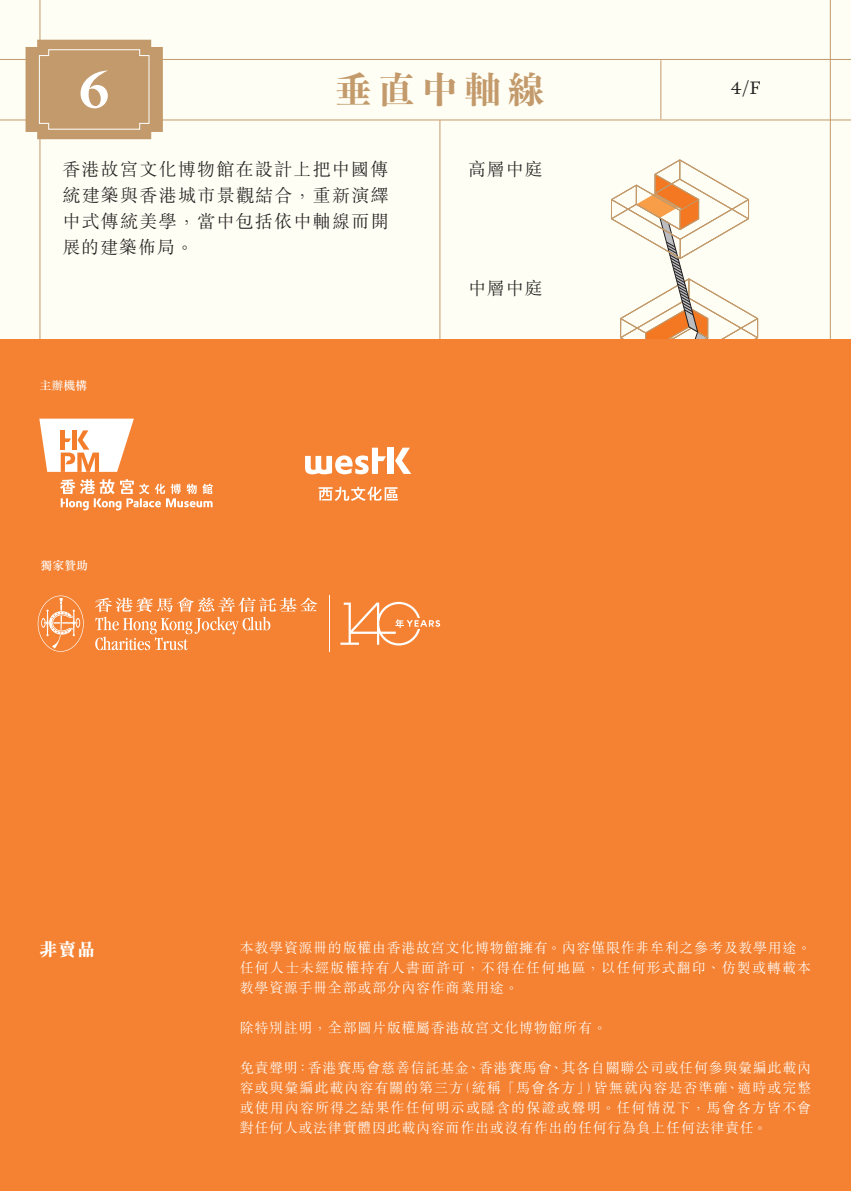
<style>
.page{position:relative;width:851px;height:1191px;background:#fff}
.page>*{position:absolute;margin:0;border:0;box-sizing:border-box;transform-origin:0 0}
.t1{font:700 53.4px "Test Signifier";color:#fff}
.t2{font:800 36px "Yu Min";letter-spacing:.2em;color:#c39a6b}
.body_chin{font:300 18px/26px "M Sung HK";letter-spacing:.07em;color:#231f20;text-align:justify}
.body_chin-2{font:800 18px "M Sung HK";color:#fff}
.t3{font:18px "Signifier";color:#231f20}
.body_chin-3{font:300 14px/20px "M Sung HK";letter-spacing:.05em;color:#fff;text-align:justify}
.t4{font:500 12px "M Sung HK";color:#fff}
</style>
<div class="page">
<div style="left:0;top:0;width:850px;height:1191px;background:#fffef4"></div>
<hr style="left:40px;top:0;width:1px;height:1191px;background:#c39a6b">
<hr style="left:829px;top:0;width:1px;height:1191px;background:#c39a6b">
<hr style="left:439px;top:120px;width:1px;height:600px;background:#c39a6b">
<hr style="left:0;top:120px;width:850px;height:1px;background:#c39a6b">
<hr style="left:0;top:59px;width:850px;height:1px;background:#c39a6b">
<svg style="left:26px;top:40px;width:137px;height:99px;background:#c69f72"></svg>
<svg style="left:610px;top:159px;width:148px;height:181px"></svg>
<div style="left:0;top:340px;width:850px;height:851px;background:#f48232"></div>
<hr style="left:660px;top:60px;width:1px;height:59px;background:#c39a6b">
<svg style="left:60px;top:479px;width:152px;height:31px"></svg>
<svg style="left:39px;top:418px;width:95px;height:54px"></svg>
<svg style="left:395px;top:448px;width:16px;height:26px"></svg>
<div style="left:387px;top:448px;width:6px;height:26px;background:#fff"></div>
<svg style="left:305px;top:448px;width:81px;height:26px"></svg>
<svg style="left:318px;top:486px;width:80px;height:15px"></svg>
<svg style="left:95px;top:597px;width:222px;height:53px"></svg>
<svg style="left:38px;top:595px;width:46px;height:57px"></svg>
<hr style="left:329px;top:595px;width:1px;height:57px;background:#fff">
<svg style="left:340px;top:602px;width:100px;height:43px"></svg>
<p class="t1" style="left:79px;top:56px;width:33px">6</p>
<p class="t2" style="left:335px;top:62px;width:210px">垂直中軸線</p>
<p class="t3" style="left:730px;top:77px;width:32px">4/F</p>
<p class="body_chin" style="left:62px;top:155px;width:328px">香港故宮文化博物館在設計上把中國傳統建築與香港城市景觀結合，重新演繹中式傳統美學，當中包括依中軸線而開展的建築佈局。</p>
<p class="t4" style="left:40px;top:377px;width:49px">主辦機構</p>
<p class="t4" style="left:41px;top:557px;width:49px">獨家贊助</p>
<p class="body_chin" style="left:468px;top:155px;width:76px">高層中庭</p>
<p class="body_chin" style="left:468px;top:275px;width:76px">中層中庭</p>
<p class="body_chin-2" style="left:39px;top:937px;width:57px">非賣品</p>
<p class="body_chin-3" style="left:240px;top:936px;width:573px">本教學資源冊的版權由香港故宮文化博物館擁有。內容僅限作非牟利之參考及教學用途。任何人士未經版權持有人書面許可，不得在任何地區，以任何形式翻印、仿製或轉載本教學資源手冊全部或部分內容作商業用途。</p>
<p class="body_chin-3" style="left:240px;top:1016px;width:368px">除特別註明，全部圖片版權屬香港故宮文化博物館所有。</p>
<p class="body_chin-3" style="left:240px;top:1056px;width:573px">免責聲明：香港賽馬會慈善信託基金、香港賽馬會、其各自關聯公司或任何參與彙編此載內容或與彙編此載內容有關的第三方(統稱「馬會各方」)皆無就內容是否準確、適時或完整或使用內容所得之結果作任何明示或隱含的保證或聲明。任何情況下，馬會各方皆不會對任何人或法律實體因此載內容而作出或沒有作出的任何行為負上任何法律責任。</p>
</div>
